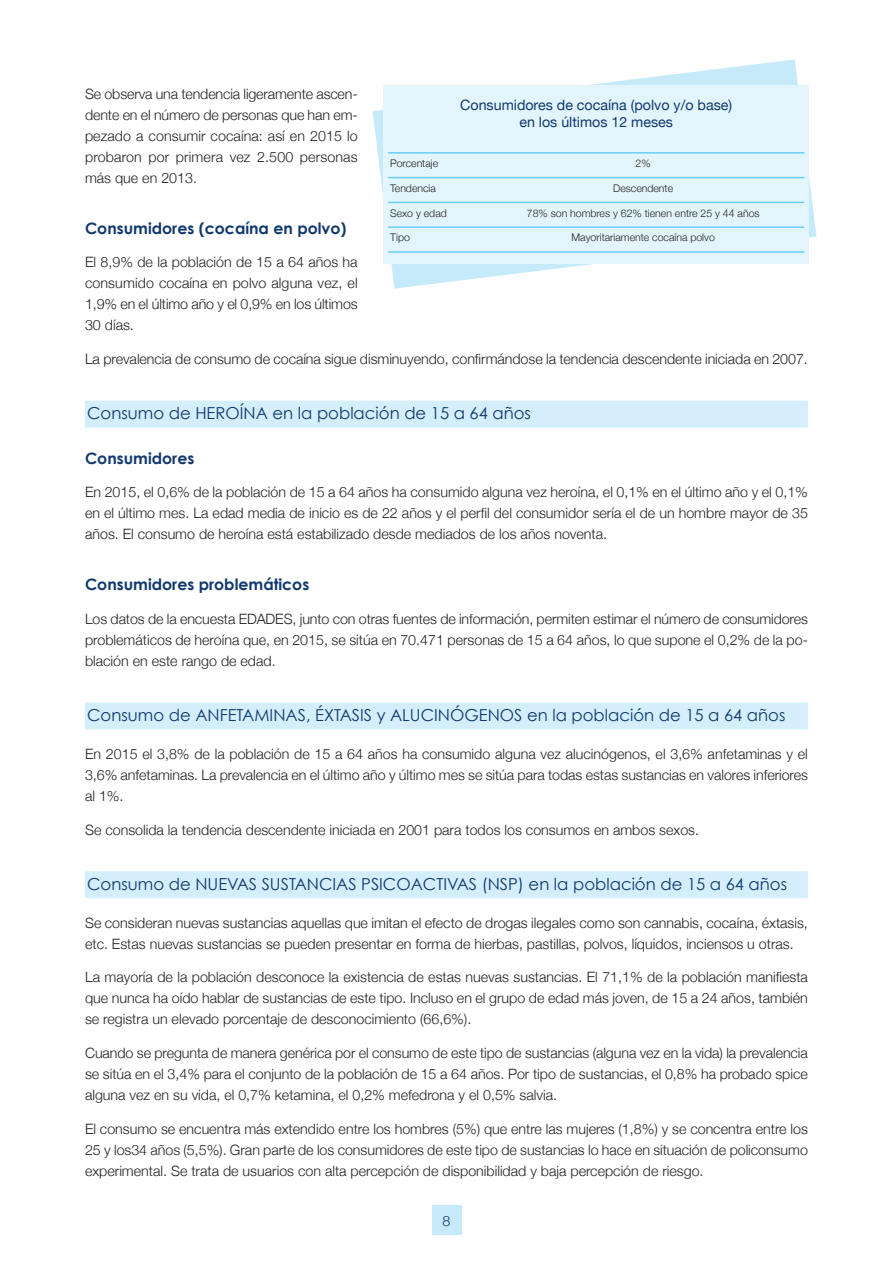
<style>
.page{position:relative;width:893px;height:1263px;background:#fff}
.page>*{position:absolute;margin:0;border:0;box-sizing:border-box;transform-origin:0 0}
.t1{font:16.5px "Century Gothic";color:#11386d}
.t2{font:700 15.75px "Century Gothic";color:#11386d}
.t3{font:300 14.25px/21px "Helvetica Neue";color:#231f20;text-align:justify}
.t4{font:14.25px/17.2px "Helvetica Neue";color:#11386d;text-align:center}
.t5{font:300 14.25px "Helvetica Neue";color:#11386d}
.t6{font:300 10.5px "Helvetica Neue";color:#231f20}
</style>
<div class="page">
<div style="left:432px;top:1205px;width:29px;height:30px;background:#c6eafa"></div>
<div style="left:85px;top:401px;width:723px;height:27px;background:#d4effb"></div>
<div style="left:85px;top:702px;width:723px;height:27px;background:#d4effb"></div>
<div style="left:85px;top:871px;width:723px;height:27px;background:#d4effb"></div>
<svg style="left:373px;top:59px;width:443px;height:230px"></svg>
<div style="left:384px;top:85px;width:425px;height:179px;background:#e2f4fc"></div>
<hr style="left:388px;top:152px;width:416px;height:2px;background:#6bcff6">
<hr style="left:388px;top:177px;width:416px;height:1px;background:#6bcff6">
<hr style="left:388px;top:202px;width:416px;height:1px;background:#6bcff6">
<hr style="left:388px;top:226px;width:416px;height:2px;background:#6bcff6">
<hr style="left:388px;top:251px;width:416px;height:2px;background:#6bcff6">
<p class="t3" style="left:85px;top:83px;width:274px">Se observa una tendencia ligeramente ascen&shy;dente en el número de personas que han em&shy;pezado a consumir cocaína: así en 2015 lo probaron por primera vez 2.500 personas más que en 2013.</p>
<p class="t2" style="left:85px;top:218px;width:263px">Consumidores (cocaína en polvo)</p>
<p class="t3" style="left:85px;top:251px;width:274px">El 8,9% de la población de 15 a 64 años ha consumido cocaína en polvo alguna vez, el 1,9% en el último año y el 0,9% en los últimos 30 días.</p>
<p class="t3" style="left:85px;top:348px;width:724px">La prevalencia de consumo de cocaína sigue disminuyendo, confirmándose la tendencia descendente iniciada en 2007.</p>
<p class="t1" style="left:87px;top:403px;width:445px">Consumo de HEROÍNA en la población de 15 a 64 años</p>
<p class="t2" style="left:85px;top:448px;width:111px">Consumidores</p>
<p class="t3" style="left:85px;top:481px;width:724px">En 2015, el 0,6% de la población de 15 a 64 años ha consumido alguna vez heroína, el 0,1% en el último año y el 0,1% en el último mes. La edad media de inicio es de 22 años y el perfil del consumidor sería el de un hombre mayor de 35 años. El consumo de heroína está estabilizado desde mediados de los años noventa.</p>
<p class="t2" style="left:85px;top:574px;width:226px">Consumidores problemáticos</p>
<p class="t3" style="left:85px;top:608px;width:724px">Los datos de la encuesta EDADES, junto con otras fuentes de información, permiten estimar el número de consumidores problemáticos de heroína que, en 2015, se sitúa en 70.471 personas de 15 a 64 años, lo que supone el 0,2% de la po&shy;blación en este rango de edad.</p>
<p class="t1" style="left:87px;top:704px;width:700px">Consumo de ANFETAMINAS, ÉXTASIS y ALUCINÓGENOS en la población de 15 a 64 años</p>
<p class="t3" style="left:85px;top:743px;width:724px">En 2015 el 3,8% de la población de 15 a 64 años ha consumido alguna vez alucinógenos, el 3,6% anfetaminas y el 3,6% anfetaminas. La prevalencia en el último año y último mes se sitúa para todas estas sustancias en valores inferiores al 1%.</p>
<p class="t3" style="left:85px;top:819px;width:615px">Se consolida la tendencia descendente iniciada en 2001 para todos los consumos en ambos sexos.</p>
<p class="t1" style="left:87px;top:873px;width:701px">Consumo de NUEVAS SUSTANCIAS PSICOACTIVAS (NSP) en la población de 15 a 64 años</p>
<p class="t3" style="left:85px;top:912px;width:724px">Se consideran nuevas sustancias aquellas que imitan el efecto de drogas ilegales como son cannabis, cocaína, éxtasis, etc. Estas nuevas sustancias se pueden presentar en forma de hierbas, pastillas, polvos, líquidos, inciensos u otras.</p>
<p class="t3" style="left:85px;top:966px;width:724px">La mayoría de la población desconoce la existencia de estas nuevas sustancias. El 71,1% de la población manifiesta que nunca ha oído hablar de sustancias de este tipo. Incluso en el grupo de edad más joven, de 15 a 24 años, también se registra un elevado porcentaje de desconocimiento (66,6%).</p>
<p class="t3" style="left:85px;top:1042px;width:724px">Cuando se pregunta de manera genérica por el consumo de este tipo de sustancias (alguna vez en la vida) la prevalencia se sitúa en el 3,4% para el conjunto de la población de 15 a 64 años. Por tipo de sustancias, el 0,8% ha probado spice alguna vez en su vida, el 0,7% ketamina, el 0,2% mefedrona y el 0,5% salvia.</p>
<p class="t3" style="left:85px;top:1118px;width:724px">El consumo se encuentra más extendido entre los hombres (5%) que entre las mujeres (1,8%) y se concentra entre los 25 y los34 años (5,5%). Gran parte de los consumidores de este tipo de sustancias lo hace en situación de policonsumo experimental. Se trata de usuarios con alta percepción de disponibilidad y baja percepción de riesgo.</p>
<p class="t4" style="left:460px;top:96px;width:273px">Consumidores de cocaína (polvo y/o base) en los últimos 12 meses</p>
<p class="t6" style="left:390px;top:157px;width:50px">Porcentaje</p>
<p class="t6" style="left:636px;top:157px;width:17px">2%</p>
<p class="t6" style="left:390px;top:182px;width:47px">Tendencia</p>
<p class="t6" style="left:613px;top:182px;width:61px">Descendente</p>
<p class="t6" style="left:390px;top:206px;width:58px">Sexo y edad</p>
<p class="t6" style="left:527px;top:206px;width:234px">78% son hombres y 62% tienen entre 25 y 44 años</p>
<p class="t6" style="left:390px;top:231px;width:21px">Tipo</p>
<p class="t6" style="left:571px;top:231px;width:145px">Mayoritariamente cocaína polvo</p>
<p class="t5" style="left:442px;top:1212px;width:9px">8</p>
</div>
